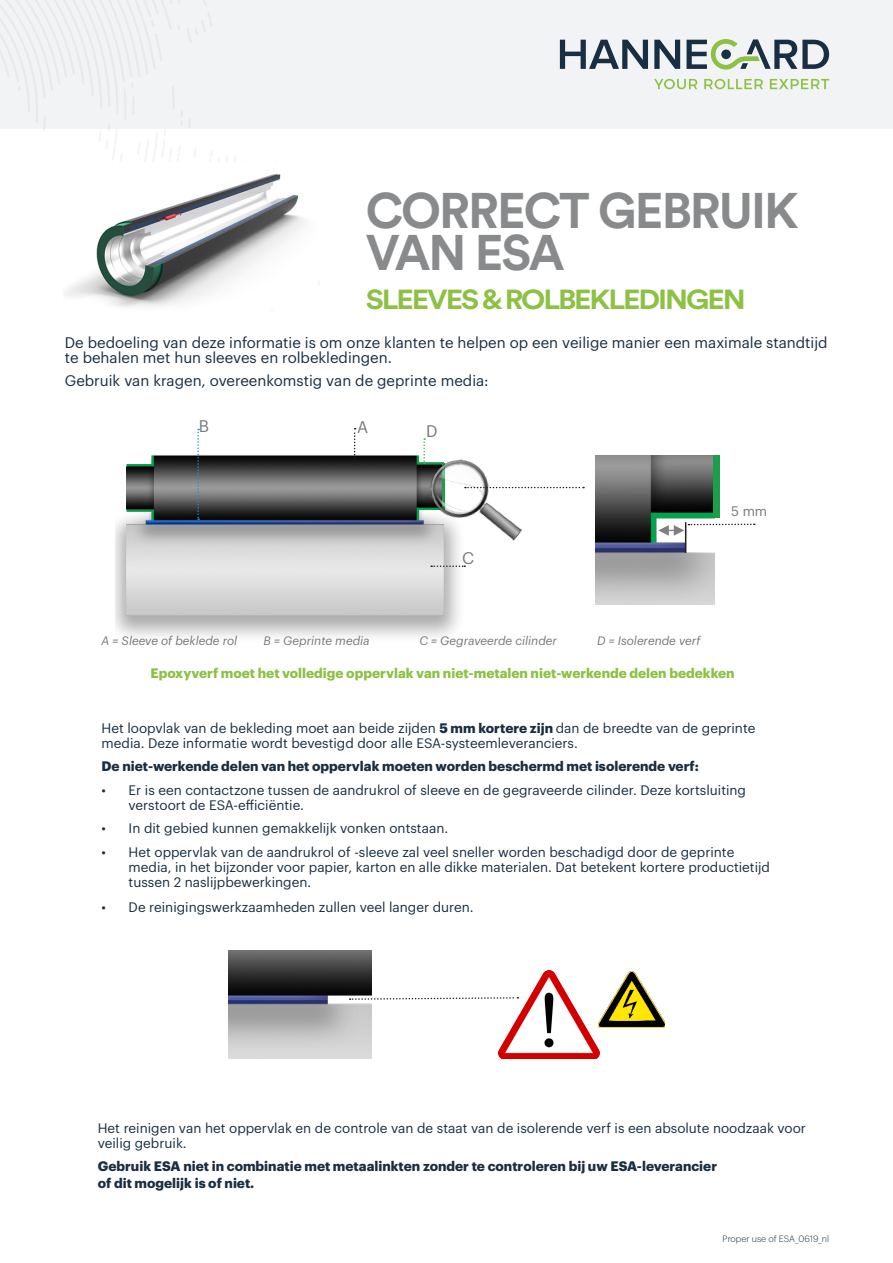
<style>
.page{position:relative;width:893px;height:1263px;background:#fff}
.page>*{position:absolute;margin:0;border:0;box-sizing:border-box;transform-origin:0 0}
.t1{font:700 49.5px/42px "Circular Std";letter-spacing:-.04em;color:#888a8c}
.t2{font:700 27.3px "Circular Std";letter-spacing:-.07em;color:#8cc144;scale:1.1 1}
.t3{font:16.5px "Graphik";color:#76787b}
.t4{font:15px/15px "Graphik";color:#182e42}
.t5{font:13.5px/15px "Graphik";color:#182e42}
.t6{font:700 13.5px/16.5px "Graphik";color:#182e42}
.t7{font:700 13.5px "Graphik";color:#8cc144}
.t8{font:13.5px "Graphik";color:#76787b}
.t9{font:italic 12px "Graphik";color:#76787b}
.t10{font:300 9px "Graphik";color:#182e42}
.s1{font-weight:700}
</style>
<div class="page">
<div style="left:0;top:0;width:893px;height:128px;background:#f2f3f4"></div>
<svg style="left:560px;top:40px;width:88px;height:29px"></svg>
<svg style="left:654px;top:40px;width:26px;height:29px"></svg>
<svg style="left:686px;top:39px;width:143px;height:31px"></svg>
<svg style="left:654px;top:79px;width:175px;height:10px"></svg>
<img style="left:64px;top:174px;width:242px;height:133px">
<img style="left:116px;top:454px;width:343px;height:183px">
<img style="left:427px;top:454px;width:96px;height:97px">
<img style="left:595px;top:455px;width:119px;height:149px">
<div style="left:713px;top:455px;width:6px;height:63px;background:#1c9e4b"></div>
<svg style="left:658px;top:523px;width:97px;height:13px"></svg>
<svg style="left:197px;top:429px;width:2px;height:91px"></svg>
<svg style="left:423px;top:438px;width:2px;height:26px"></svg>
<svg style="left:431px;top:565px;width:34px;height:2px"></svg>
<svg style="left:354px;top:428px;width:2px;height:37px"></svg>
<hr style="left:685px;top:522px;width:1px;height:31px;background:#231f20">
<svg style="left:465px;top:487px;width:119px;height:1px"></svg>
<img style="left:229px;top:950px;width:143px;height:109px">
<img style="left:498px;top:971px;width:101px;height:88px">
<img style="left:598px;top:972px;width:66px;height:56px">
<svg style="left:350px;top:996px;width:168px;height:4px"></svg>
<p class="t1" style="left:366px;top:189px;width:434px">CORRECT GEBRUIK<br>VAN ESA</p>
<p class="t2" style="left:366px;top:282px;width:347px">SLEEVES &amp; ROLBEKLEDINGEN</p>
<p class="t4" style="left:65px;top:334px;width:764px">De bedoeling van deze informatie is om onze klanten te helpen op een veilige manier een maximale standtijd te behalen met hun sleeves en rolbekledingen.</p>
<p class="t4" style="left:65px;top:371px;width:425px">Gebruik van kragen, overeenkomstig van de geprinte media:</p>
<p class="t3" style="left:199px;top:414px;width:12px">B</p>
<p class="t3" style="left:357px;top:415px;width:13px">A</p>
<p class="t3" style="left:426px;top:418px;width:13px">D</p>
<p class="t3" style="left:462px;top:546px;width:14px">C</p>
<p class="t9" style="left:102px;top:631px;width:137px">A = Sleeve of beklede rol</p>
<p class="t9" style="left:264px;top:631px;width:107px">B = Geprinte media</p>
<p class="t9" style="left:419px;top:631px;width:139px">C = Gegraveerde cilinder</p>
<p class="t9" style="left:597px;top:631px;width:105px">D = Isolerende verf</p>
<p class="t8" style="left:731px;top:501px;width:38px">5 mm</p>
<p class="t7" style="left:151px;top:662px;width:586px">Epoxyverf moet het volledige oppervlak van niet-metalen niet-werkende delen bedekken</p>
<p class="t5" style="left:102px;top:719px;width:655px">Het loopvlak van de bekleding moet aan beide zijden <span class="s1">5 mm kortere zijn</span> dan de breedte van de geprinte media. Deze informatie wordt bevestigd door alle ESA-systeemleveranciers.</p>
<p class="t6" style="left:102px;top:757px;width:599px">De niet-werkende delen van het oppervlak moeten worden beschermd met isolerende verf:</p>
<p class="t5" style="left:129px;top:781px;width:619px;text-indent:-27px">• Er is een contactzone tussen de aandrukrol of sleeve en de gegraveerde cilinder. Deze kortsluiting verstoort de ESA-efficiëntie.</p>
<p class="t5" style="left:102px;top:820px;width:348px">• In dit gebied kunnen gemakkelijk vonken ontstaan.</p>
<p class="t5" style="left:129px;top:843px;width:643px;text-indent:-27px">• Het oppervlak van de aandrukrol of -sleeve zal veel sneller worden beschadigd door de geprinte media, in het bijzonder voor papier, karton en alle dikke materialen. Dat betekent kortere productietijd tussen 2 naslijpbewerkingen.</p>
<p class="t5" style="left:102px;top:898px;width:373px">• De reinigingswerkzaamheden zullen veel langer duren.</p>
<p class="t5" style="left:98px;top:1119px;width:710px">Het reinigen van het oppervlak en de controle van de staat van de isolerende verf is een absolute noodzaak voor veilig gebruik.</p>
<p class="t6" style="left:98px;top:1157px;width:621px">Gebruik ESA niet in combinatie met metaalinkten zonder te controleren bij uw ESA-leverancier of dit mogelijk is of niet.</p>
<p class="t10" style="left:722px;top:1232px;width:108px">Proper use of ESA_0619_nl</p>
</div>
